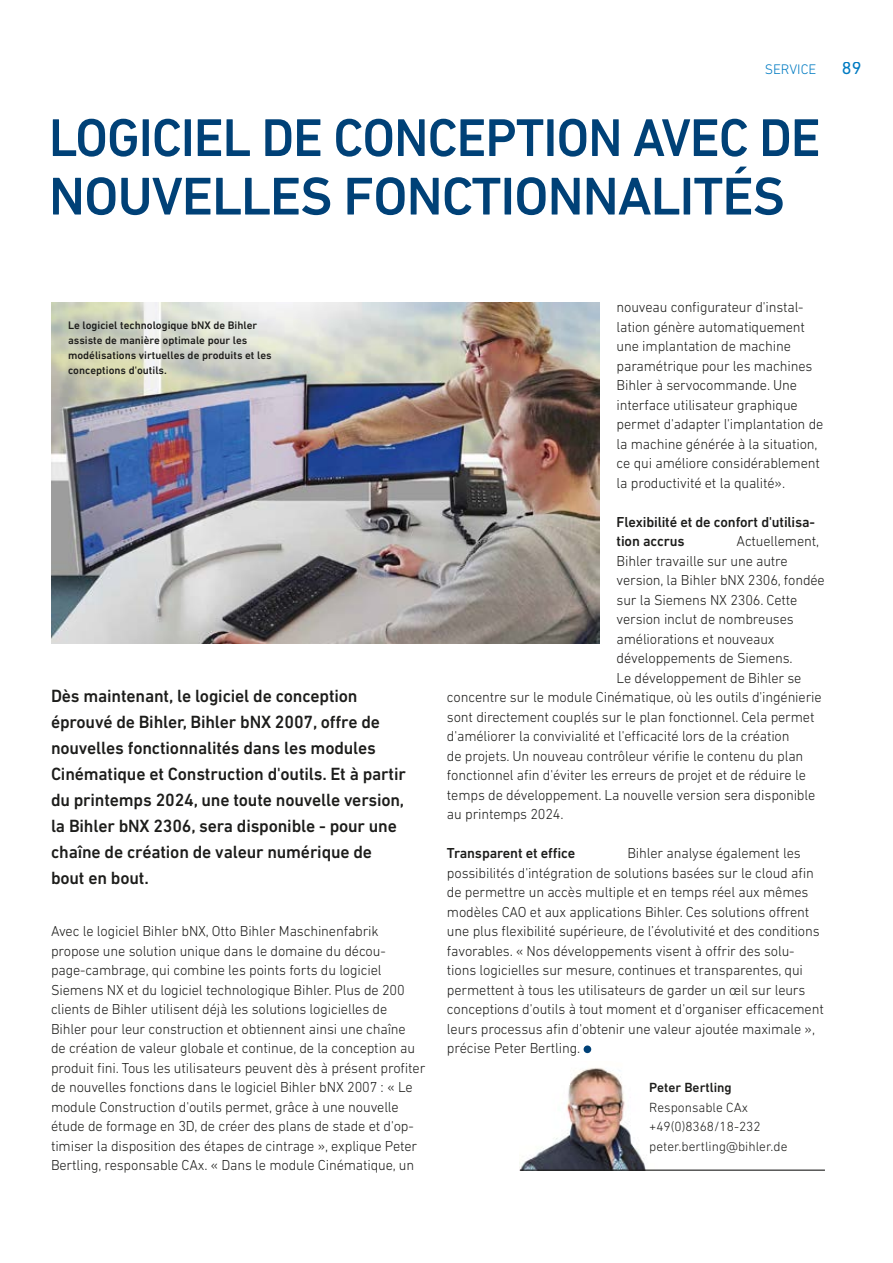
<style>
.page{position:relative;width:893px;height:1263px;background:#fff}
.page>*{position:absolute;margin:0;border:0;box-sizing:border-box;transform-origin:0 0}
.t1{font:500 54px/58.5px "DIN Next LT Pro";letter-spacing:-.02em;color:#004177}
.t2{font:500 18px/26px "DIN Next LT Pro";letter-spacing:-.01em;color:#1d1d1b}
.t3{font:18px "DIN Next LT Pro";color:#007bc2}
.t4{font:300 14.7px/19.5px "DIN Next LT Pro";letter-spacing:-.01em;color:#1d1d1b}
.t5{font:500 14.7px/19.5px "DIN Next LT Pro";letter-spacing:-.01em;color:#1d1d1b}
.t6{font:300 14.1px "DIN Next LT Pro";color:#007bc2}
.t7{font:300 13.5px/19.5px "DIN Next LT Pro";color:#1d1d1b}
.t8{font:500 13.5px "DIN Next LT Pro";color:#1d1d1b}
.t9{font:500 11.1px/15px "DIN Next LT Pro";color:#1d1d1b}
</style>
<div class="page">
<div style="left:584px;top:1045px;width:7px;height:8px;background:#004177;border-radius:50%"></div>
<img style="left:520px;top:1068px;width:126px;height:101px">
<hr style="left:520px;top:1169px;width:305px;height:2px;background:#1d1d1b">
<img style="left:51px;top:302px;width:549px;height:342px">
<p class="t6" style="left:765px;top:61px;width:53px">Service</p>
<p class="t3" style="left:842px;top:58px;width:21px">89</p>
<h1 class="t1" style="left:49px;top:108px;width:773px">LOGICIEL DE CONCEPTION AVEC DE<br>NOUVELLES FONCTIONNALITÉS</h1>
<p class="t9" style="left:68px;top:318px;width:205px">Le logiciel technologique bNX de Bihler assiste de manière optimale pour les modélisations virtuelles de produits et les conceptions d'outils.</p>
<p class="t2" style="left:51px;top:683px;width:356px">Dès maintenant, le logiciel de conception éprouvé de Bihler, Bihler bNX 2007, offre de nouvelles fonctionnalités dans les modules Cinématique et Construction d'outils. Et à partir du printemps 2024, une toute nouvelle version, la Bihler bNX 2306, sera disponible - pour une chaîne de création de valeur numérique de bout en bout.</p>
<p class="t4" style="left:51px;top:921px;width:376px">Avec le logiciel Bihler bNX, Otto Bihler Maschinenfabrik propose une solution unique dans le domaine du décou&shy;page-cambrage, qui combine les points forts du logiciel Siemens NX et du logiciel technologique Bihler. Plus de 200 clients de Bihler utilisent déjà les solutions logicielles de Bihler pour leur construction et obtiennent ainsi une chaîne<br>de création de valeur globale et continue, de la conception au produit fini. Tous les utilisateurs peuvent dès à présent profiter de nouvelles fonctions dans le logiciel Bihler bNX 2007 : « Le module Construction d'outils permet, grâce à une nouvelle étude de formage en 3D, de créer des plans de stade et d'op&shy;timiser la disposition des étapes de cintrage », explique Peter Bertling, responsable CAx. « Dans le module Cinématique, un</p>
<p class="t4" style="left:617px;top:297px;width:208px">nouveau configurateur d'instal&shy;lation génère automatiquement une implantation de machine paramétrique pour les machines<br>Bihler à servocommande. Une interface utilisateur graphique permet d'adapter l'implantation de la machine générée à la situation, ce qui améliore considérablement la productivité et la qualité».</p>
<p class="t5" style="left:617px;top:512px;width:200px">Flexibilité et de confort d'utilisa&shy;tion accrus</p>
<p class="t4" style="left:737px;top:531px;width:84px">Actuellement,</p>
<p class="t4" style="left:617px;top:551px;width:173px">Bihler travaille sur une autre</p>
<p class="t4" style="left:617px;top:570px;width:210px">version, la Bihler bNX 2306, fondée</p>
<p class="t4" style="left:617px;top:590px;width:182px">sur la Siemens NX 2306. Cette</p>
<p class="t4" style="left:617px;top:609px;width:179px">version inclut de nombreuses</p>
<p class="t4" style="left:617px;top:629px;width:160px">améliorations et nouveaux</p>
<p class="t4" style="left:617px;top:648px;width:178px">développements de Siemens.</p>
<p class="t4" style="left:617px;top:668px;width:186px">Le développement de Bihler se</p>
<p class="t4" style="left:447px;top:687px;width:376px">concentre sur le module Cinématique, où les outils d'ingénierie</p>
<p class="t4" style="left:447px;top:707px;width:369px">sont directement couplés sur le plan fonctionnel. Cela permet</p>
<p class="t4" style="left:447px;top:726px;width:344px">d'améliorer la convivialité et l'efficacité lors de la création</p>
<p class="t4" style="left:447px;top:746px;width:358px">de projets. Un nouveau contrôleur vérifie le contenu du plan</p>
<p class="t4" style="left:447px;top:765px;width:360px">fonctionnel afin d'éviter les erreurs de projet et de réduire le</p>
<p class="t4" style="left:447px;top:785px;width:370px">temps de développement. La nouvelle version sera disponible</p>
<p class="t4" style="left:447px;top:804px;width:118px">au printemps 2024.</p>
<p class="t5" style="left:447px;top:843px;width:130px">Transparent et effice</p>
<p class="t4" style="left:447px;top:843px;width:378px;text-indent:180px">Bihler analyse également les possibilités d'intégration de solutions basées sur le cloud afin de permettre un accès multiple et en temps réel aux mêmes modèles CAO et aux applications Bihler. Ces solutions offrent une plus flexibilité supérieure, de l’évolutivité et des conditions favorables. « Nos développements visent à offrir des solu&shy;tions logicielles sur mesure, continues et transparentes, qui permettent à tous les utilisateurs de garder un œil sur leurs conceptions d'outils à tout moment et d'organiser efficacement leurs processus afin d'obtenir une valeur ajoutée maximale », précise Peter Bertling.</p>
<p class="t8" style="left:649px;top:1080px;width:84px">Peter Bertling</p>
<p class="t7" style="left:649px;top:1097px;width:140px">Responsable CAx +49(0)8368/18-232 peter.bertling@bihler.de</p>
</div>
